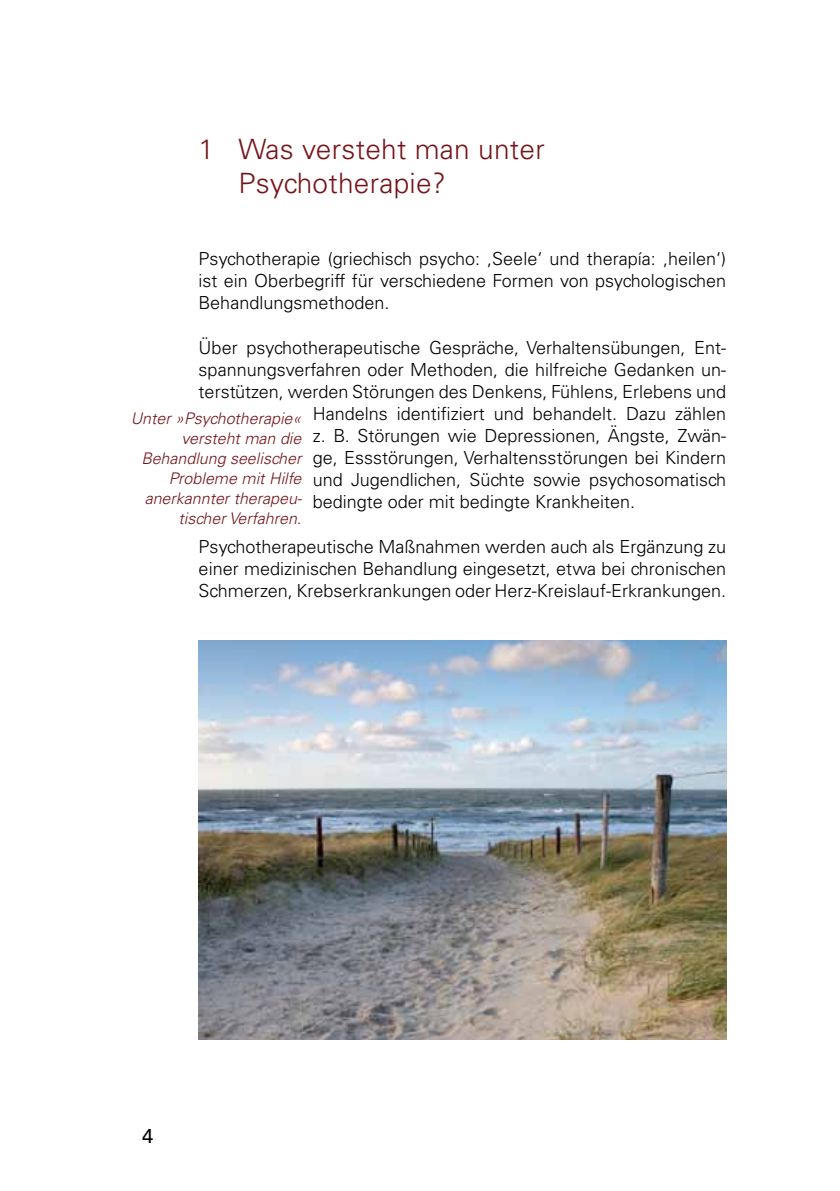
<style>
.page{position:relative;width:840px;height:1191px;background:#fff}
.page>*{position:absolute;margin:0;border:0;box-sizing:border-box;transform-origin:0 0}
.t1{font:300 28px/33.6px "Univers LT Std";letter-spacing:.01em;color:#761419}
.t2{font:20px "Univers LT Std";color:#000}
.t3{font:300 18px/22px "Univers LT Std";color:#000;text-align:justify}
.t4{font:italic 300 16px/20px "Univers LT Std";color:#761419;text-align:right}
</style>
<div class="page">
<img style="left:198px;top:640px;width:528px;height:399px">
<h1 class="t1" style="left:238px;top:132px;width:308px;text-indent:-40px">1 Was versteht man unter<br>Psychotherapie?</h1>
<p class="t3" style="left:198px;top:248px;width:528px">Psychotherapie (griechisch psycho: ,Seele‘ und therapía: ,heilen‘) ist ein Oberbegriff für verschiedene Formen von psychologischen Behandlungsmethoden.</p>
<p class="t3" style="left:198px;top:337px;width:528px">Über psychotherapeutische Gespräche, Verhaltensübungen, Ent-</p>
<p class="t3" style="left:198px;top:359px;width:528px">spannungsverfahren oder Methoden, die hilfreiche Gedanken un-</p>
<p class="t3" style="left:198px;top:381px;width:528px">terstützen, werden Störungen des Denkens, Fühlens, Erlebens und</p>
<p class="t3" style="left:312px;top:403px;width:415px">Handelns identifiziert und behandelt. Dazu zählen</p>
<p class="t3" style="left:312px;top:425px;width:414px">z. B. Störungen wie Depressionen, Ängste, Zwän-</p>
<p class="t3" style="left:312px;top:447px;width:415px">ge, Essstörungen, Verhaltensstörungen bei Kindern</p>
<p class="t3" style="left:312px;top:469px;width:415px">und Jugendlichen, Süchte sowie psychosomatisch</p>
<p class="t3" style="left:312px;top:491px;width:324px">bedingte oder mit bedingte Krankheiten.</p>
<p class="t3" style="left:198px;top:535px;width:528px">Psychotherapeutische Maßnahmen werden auch als Ergänzung zu einer medizinischen Behandlung eingesetzt, etwa bei chronischen Schmerzen, Krebserkrankungen oder Herz-Kreislauf-Erkrankungen.</p>
<p class="t4" style="left:131px;top:409px;width:173px">Unter »Psychotherapie« versteht man die<br>Behandlung seelischer<br>Probleme mit Hilfe anerkannter therapeu&shy;tischer Verfahren.</p>
<p class="t2" style="left:142px;top:1123px;width:13px">4</p>
</div>
